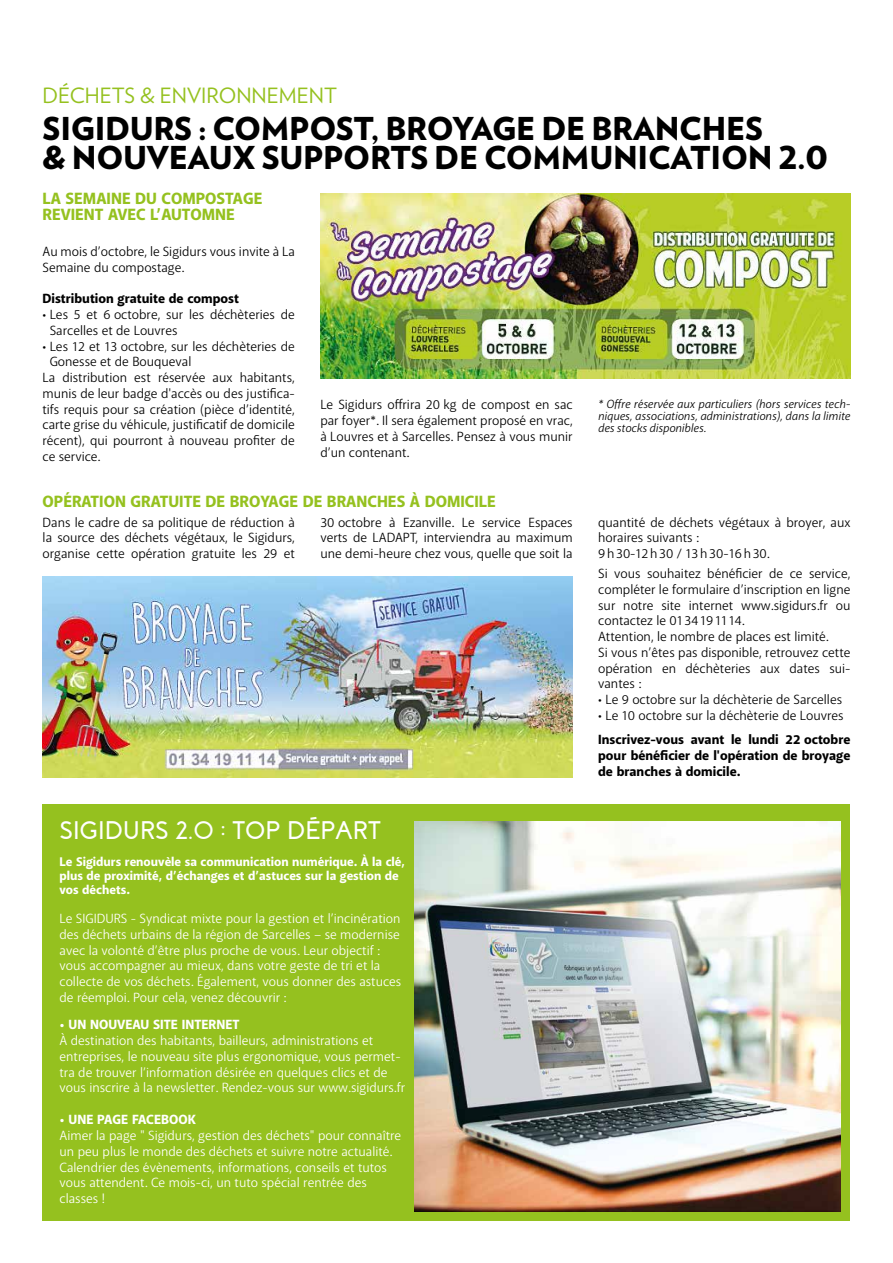
<style>
.page{position:relative;width:893px;height:1263px;background:#fff}
.page>*{position:absolute;margin:0;border:0;box-sizing:border-box;transform-origin:0 0}
.t1{font:900 31.5px/28.5px "Verlag";letter-spacing:-.01em;color:#000}
.t2{font:700 25.5px "Coves";color:#fff}
.t3{font:21px "Verlag";color:#95c11f}
.t4{font:800 16.5px/16.5px "Akagi";color:#95c11f}
.t5{font:13.5px/15.8px "Akagi";color:#000}
.t6{font:13.5px/15.8px "Akagi";color:#fff}
.t7{font:800 13.5px/15.8px "Akagi";color:#000;text-align:justify}
.t8{font:800 13.5px "Akagi";color:#fff}
.t9{font:800 12.75px/14.2px "Akagi";color:#fff}
.t10{font:italic 12px/12px "Akagi";color:#000;text-align:justify}
</style>
<div class="page">
<div style="left:43px;top:804px;width:807px;height:416px;background:#95c11f"></div>
<img style="left:320px;top:193px;width:530px;height:185px">
<img style="left:43px;top:577px;width:530px;height:200px">
<img style="left:415px;top:821px;width:425px;height:391px">
<h3 class="t3" style="left:43px;top:80px;width:296px">DÉCHETS &amp; ENVIRONNEMENT</h3>
<h1 class="t1" style="left:43px;top:113px;width:787px">SIGIDURS : COMPOST, BROYAGE DE BRANCHES<br>&amp; NOUVEAUX SUPPORTS DE COMMUNICATION 2.0</h1>
<p class="t4" style="left:43px;top:190px;width:221px">LA SEMAINE DU COMPOSTAGE<br>REVIENT AVEC L’AUTOMNE</p>
<p class="t5" style="left:43px;top:243px;width:254px">Au mois d’octobre, le Sigidurs vous invite à La<br>Semaine du compostage.</p>
<p class="t7" style="left:43px;top:291px;width:198px">Distribution gratuite de compost</p>
<p class="t5" style="left:50px;top:306px;width:247px;text-indent:-7px">• Les 5 et 6 octobre, sur les déchèteries de<br>Sarcelles et de Louvres</p>
<p class="t5" style="left:43px;top:338px;width:254px">• Les 12 et 13 octobre, sur les déchèteries de</p>
<p class="t5" style="left:50px;top:354px;width:143px">Gonesse et de Bouqueval</p>
<p class="t5" style="left:43px;top:369px;width:254px">La distribution est réservée aux habitants,</p>
<p class="t5" style="left:43px;top:385px;width:254px">munis de leur badge d'accès ou des justifica-</p>
<p class="t5" style="left:43px;top:401px;width:254px">tifs requis pour sa création (pièce d’identité,</p>
<p class="t5" style="left:43px;top:417px;width:254px">carte grise du véhicule, justificatif de domicile</p>
<p class="t5" style="left:43px;top:432px;width:254px">récent), qui pourront à nouveau profiter de</p>
<p class="t5" style="left:43px;top:448px;width:60px">ce service.</p>
<p class="t5" style="left:320px;top:397px;width:254px;text-align:justify">Le Sigidurs offrira 20 kg de compost en sac par foyer*. Il sera également proposé en vrac, à Louvres et à Sarcelles. Pensez à vous munir d’un contenant.</p>
<p class="t10" style="left:598px;top:398px;width:254px">* Offre réservée aux particuliers (hors services tech&shy;niques, associations, administrations), dans la limite des stocks disponibles.</p>
<p class="t4" style="left:43px;top:493px;width:455px">OPÉRATION GRATUITE DE BROYAGE DE BRANCHES À DOMICILE</p>
<p class="t5" style="left:43px;top:514px;width:254px;text-align:justify">Dans le cadre de sa politique de réduction à la source des déchets végétaux, le Sigidurs, organise cette opération gratuite les 29 et</p>
<p class="t5" style="left:320px;top:514px;width:254px;text-align:justify">30 octobre à Ezanville. Le service Espaces verts de LADAPT, interviendra au maximum une demi-heure chez vous, quelle que soit la</p>
<p class="t5" style="left:598px;top:514px;width:254px">quantité de déchets végétaux à broyer, aux horaires suivants :<br>9h30-12h30 / 13h30-16h30.</p>
<p class="t5" style="left:598px;top:565px;width:254px">Si vous souhaitez bénéficier de ce service, compléter le formulaire d’inscription en ligne sur notre site internet www.sigidurs.fr ou contactez le 01341911 14.<br>Attention, le nombre de places est limité.<br>Si vous n’êtes pas disponible, retrouvez cette opération en déchèteries aux dates sui&shy;vantes :</p>
<p class="t5" style="left:598px;top:692px;width:245px">• Le 9 octobre sur la déchèterie de Sarcelles</p>
<p class="t5" style="left:598px;top:707px;width:247px">• Le 10 octobre sur la déchèterie de Louvres</p>
<p class="t7" style="left:598px;top:732px;width:254px">Inscrivez-vous avant le lundi 22 octobre pour bénéficier de l'opération de broyage de branches à domicile.</p>
<h2 class="t2" style="left:60px;top:816px;width:323px">SIGIDURS 2.0 : TOP DÉPART</h2>
<p class="t9" style="left:60px;top:855px;width:347px">Le Sigidurs renouvèle sa communication numérique. À la clé, plus de proximité, d’échanges et d’astuces sur la gestion de vos déchets.</p>
<p class="t6" style="left:60px;top:910px;width:343px">Le SIGIDURS - Syndicat mixte pour la gestion et l’incinération des déchets urbains de la région de Sarcelles – se modernise avec la volonté d’être plus proche de vous. Leur objectif : vous accompagner au mieux, dans votre geste de tri et la collecte de vos déchets. Également, vous donner des astuces de réemploi. Pour cela, venez découvrir :</p>
<p class="t8" style="left:60px;top:1016px;width:181px">• UN NOUVEAU SITE INTERNET</p>
<p class="t6" style="left:60px;top:1033px;width:347px">À destination des habitants, bailleurs, administrations et entreprises, le nouveau site plus ergonomique, vous permet&shy;tra de trouver l’information désirée en quelques clics et de vous inscrire à la newsletter. Rendez-vous sur www.sigidurs.fr</p>
<p class="t8" style="left:60px;top:1111px;width:138px">• UNE PAGE FACEBOOK</p>
<p class="t6" style="left:60px;top:1127px;width:343px">Aimer la page " Sigidurs, gestion des déchets" pour connaître un peu plus le monde des déchets et suivre notre actualité.<br>Calendrier des évènements, informations, conseils et tutos vous attendent. Ce mois-ci, un tuto spécial rentrée des classes !</p>
</div>
